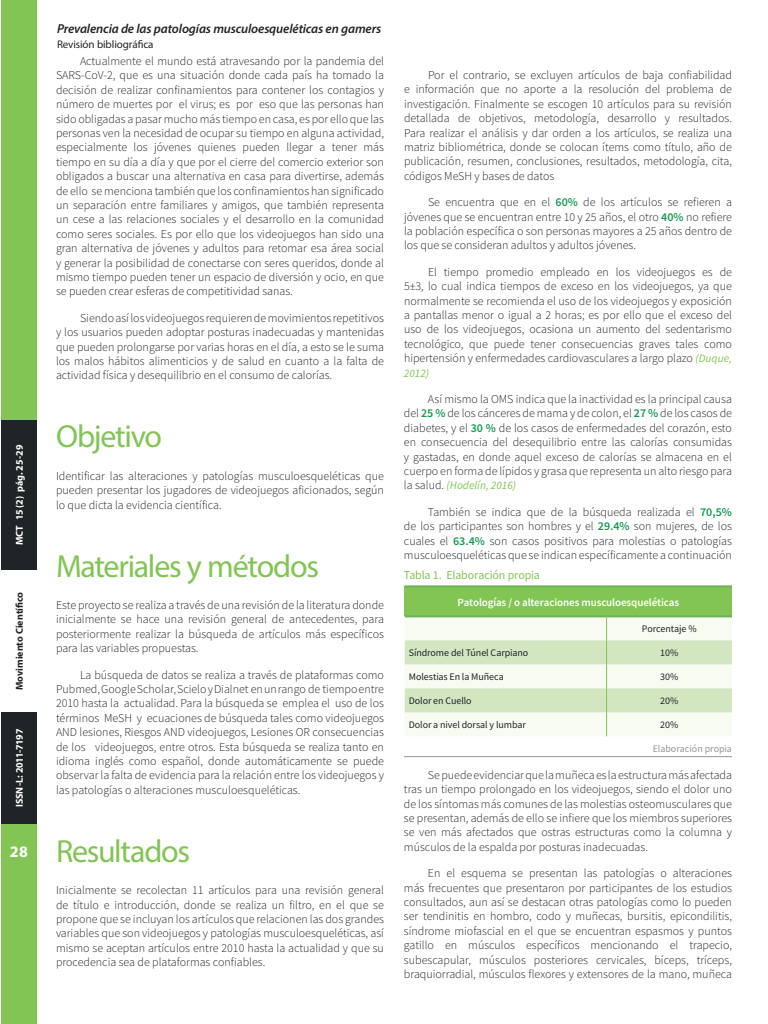
<style>
.page{position:relative;width:768px;height:1024px;background:#fff}
.page>*{position:absolute;margin:0;border:0;box-sizing:border-box;transform-origin:0 0}
.t1{font:32px "Myriad Pro";letter-spacing:-.04em;color:#82c555}
.t2{font:700 16px "Myriad Pro";color:#fff}
.t3{font:italic 600 13px "Myriad Pro";letter-spacing:-.01em;color:#1f2426}
.t4{font:300 12px/14.4px "Source Sans Pro";color:#1f2426;text-align:justify}
.t5{font:12px "Source Sans Pro";letter-spacing:-.01em;color:#82c555}
.t6{font:italic 11.4px "Source Sans Pro";color:#82c555}
.t7{font:11.1px "Myriad Pro";letter-spacing:-.01em;color:#1f2426}
.t8{font:600 11px "Source Sans Pro";letter-spacing:-.01em;color:#fff}
.t9{font:10px "Source Sans Pro";letter-spacing:-.01em;color:#1f2426}
.t10{font:700 10px "Myriad Pro";letter-spacing:-.01em;color:#fff}
.t11{font:700 10px "Myriad Pro";color:#1f2426}
.t12{font:10px "Source Sans Pro";color:#929595}
.s1{font-weight:600;color:#139951}
.s2{font-weight:400;font-style:italic;font-size:11.4px;color:#82c555}
.s3{font-weight:300;font-style:normal;font-size:12px;color:#1f2426}
</style>
<div class="page">
<div style="left:1px;top:712px;width:36px;height:312px;background:#82c555"></div>
<div style="left:1px;top:0;width:36px;height:570px;background:#82c555"></div>
<div style="left:1px;top:420px;width:36px;height:150px;background:#1f2426"></div>
<div style="left:1px;top:712px;width:36px;height:112px;background:#1f2426"></div>
<hr style="left:404px;top:756px;width:328px;height:1px;background:#929595">
<div style="left:405px;top:586px;width:327px;height:30px;background:#82c555"></div>
<hr style="left:405px;top:585px;width:202px;height:2px;background:#6cb256">
<hr style="left:607px;top:585px;width:125px;height:2px;background:#6cb256">
<hr style="left:405px;top:615px;width:202px;height:2px;background:#6cb256">
<hr style="left:607px;top:615px;width:125px;height:2px;background:#6cb256">
<svg style="left:405px;top:617px;width:327px;height:119px"></svg>
<p class="t10" style="left:13px;top:545px;width:102px;rotate:-90deg">MCT 15 (2) pág. 25-29</p>
<p class="t11" style="left:13px;top:690px;width:100px;rotate:-90deg">Movimiento Científico</p>
<p class="t10" style="left:13px;top:807px;width:80px;rotate:-90deg">ISSN-L: 2011-7197</p>
<h2 class="t2" style="left:10px;top:841px;width:20px">28</h2>
<p class="t3" style="left:57px;top:20px;width:326px">Prevalencia de las patologías musculoesqueléticas en gamers</p>
<p class="t7" style="left:57px;top:38px;width:98px">Revisión bibliográfica</p>
<p class="t4" style="left:56px;top:54px;width:330px;text-indent:24px">Actualmente el mundo está atravesando por la pandemia del SARS-CoV-2, que es una situación donde cada país ha tomado la decisión de realizar confinamientos para contener los contagios y número de muertes por el virus; es por eso que las personas han sido obligadas a pasar mucho más tiempo en casa, es por ello que las personas ven la necesidad de ocupar su tiempo en alguna actividad, especialmente los jóvenes quienes pueden llegar a tener más tiempo en su día a día y que por el cierre del comercio exterior son obligados a buscar una alternativa en casa para divertirse, además de ello se menciona también que los confinamientos han significado un separación entre familiares y amigos, que también representa un cese a las relaciones sociales y el desarrollo en la comunidad como seres sociales. Es por ello que los videojuegos han sido una gran alternativa de jóvenes y adultos para retomar esa área social y generar la posibilidad de conectarse con seres queridos, donde al mismo tiempo pueden tener un espacio de diversión y ocio, en que se pueden crear esferas de competitividad sanas.</p>
<p class="t4" style="left:56px;top:311px;width:330px;text-indent:24px">Siendo así los videojuegos requieren de movimientos repetitivos y los usuarios pueden adoptar posturas inadecuadas y mantenidas que pueden prolongarse por varias horas en el día, a esto se le suma los malos hábitos alimenticios y de salud en cuanto a la falta de actividad física y desequilibrio en el consumo de calorías.</p>
<h1 class="t1" style="left:56px;top:417px;width:108px">Objetivo</h1>
<p class="t4" style="left:56px;top:469px;width:329px">Identificar las alteraciones y patologías musculoesqueléticas que pueden presentar los jugadores de videojuegos aficionados, según lo que dicta la evidencia científica.</p>
<h1 class="t1" style="left:56px;top:546px;width:265px">Materiales y métodos</h1>
<p class="t4" style="left:56px;top:598px;width:330px">Este proyecto se realiza a través de una revisión de la literatura donde inicialmente se hace una revisión general de antecedentes, para posteriormente realizar la búsqueda de artículos más específicos para las variables propuestas.</p>
<p class="t4" style="left:56px;top:667px;width:330px;text-indent:24px">La búsqueda de datos se realiza a través de plataformas como Pubmed, Google Scholar, Scielo y Dialnet en un rango de tiempo entre 2010 hasta la actualidad. Para la búsqueda se emplea el uso de los términos MeSH y ecuaciones de búsqueda tales como videojuegos AND lesiones, Riesgos AND videojuegos, Lesiones OR consecuencias de los videojuegos, entre otros. Esta búsqueda se realiza tanto en idioma inglés como español, donde automáticamente se puede observar la falta de evidencia para la relación entre los videojuegos y las patologías o alteraciones musculoesqueléticas.</p>
<h1 class="t1" style="left:56px;top:831px;width:136px">Resultados</h1>
<p class="t4" style="left:56px;top:883px;width:330px">Inicialmente se recolectan 11 artículos para una revisión general de título e introducción, donde se realiza un filtro, en el que se propone que se incluyan los artículos que relacionen las dos grandes variables que son videojuegos y patologías musculoesqueléticas, así mismo se aceptan artículos entre 2010 hasta la actualidad y que su procedencia sea de plataformas confiables.</p>
<p class="t4" style="left:404px;top:68px;width:330px;text-indent:24px">Por el contrario, se excluyen artículos de baja confiabilidad e información que no aporte a la resolución del problema de investigación. Finalmente se escogen 10 artículos para su revisión detallada de objetivos, metodología, desarrollo y resultados.<br>Para realizar el análisis y dar orden a los artículos, se realiza una matriz bibliométrica, donde se colocan ítems como título, año de publicación, resumen, conclusiones, resultados, metodología, cita, códigos MeSH y bases de datos</p>
<p class="t4" style="left:404px;top:195px;width:330px;text-indent:24px">Se encuentra que en el <span class="s1">60%</span> de los artículos se refieren a jóvenes que se encuentran entre 10 y 25 años, el otro <span class="s1">40%</span> no refiere la población específica o son personas mayores a 25 años dentro de los que se consideran adultos y adultos jóvenes.</p>
<p class="t4" style="left:404px;top:265px;width:330px;text-indent:24px">El tiempo promedio empleado en los videojuegos es de 5±3, lo cual indica tiempos de exceso en los videojuegos, ya que normalmente se recomienda el uso de los videojuegos y exposición a pantallas menor o igual a 2 horas; es por ello que el exceso del uso de los videojuegos, ocasiona un aumento del sedentarismo tecnológico, que puede tener consecuencias graves tales como hipertensión y enfermedades cardiovasculares a largo plazo <span class="s2">(Duque,</span></p>
<p class="t6" style="left:404px;top:366px;width:27px">2012)</p>
<p class="t4" style="left:404px;top:392px;width:330px;text-indent:24px">Así mismo la OMS indica que la inactividad es la principal causa del <span class="s1">25 %</span> de los cánceres de mama y de colon, el <span class="s1">27 %</span> de los casos de diabetes, y el <span class="s1">30 %</span> de los casos de enfermedades del corazón, esto en consecuencia del desequilibrio entre las calorías consumidas y gastadas, en donde aquel exceso de calorías se almacena en el cuerpo en forma de lípidos y grasa que representa un alto riesgo para</p>
<p class="t6" style="left:404px;top:478px;width:114px"><span class="s3">la salud.</span> (Hodelín, 2016)</p>
<p class="t4" style="left:404px;top:505px;width:330px;text-indent:24px">También se indica que de la búsqueda realizada el <span class="s1">70,5% </span>de los participantes son hombres y el <span class="s1">29.4%</span> son mujeres, de los cuales el <span class="s1">63.4%</span> son casos positivos para molestias o patologías musculoesqueléticas que se indican específicamente a continuación</p>
<p class="t5" style="left:404px;top:568px;width:137px">Tabla 1. Elaboración propia</p>
<p class="t8" style="left:458px;top:595px;width:223px">Patologías / o alteraciones musculoesqueléticas</p>
<p class="t9" style="left:642px;top:622px;width:56px">Porcentaje %</p>
<p class="t9" style="left:409px;top:646px;width:121px">Síndrome del Túnel Carpiano</p>
<p class="t9" style="left:660px;top:646px;width:19px">10%</p>
<p class="t9" style="left:409px;top:670px;width:96px">Molestias En la Muñeca</p>
<p class="t9" style="left:660px;top:670px;width:20px">30%</p>
<p class="t9" style="left:409px;top:694px;width:64px">Dolor en Cuello</p>
<p class="t9" style="left:660px;top:694px;width:20px">20%</p>
<p class="t9" style="left:409px;top:718px;width:119px">Dolor a nivel dorsal y lumbar</p>
<p class="t9" style="left:660px;top:718px;width:20px">20%</p>
<p class="t12" style="left:653px;top:743px;width:81px">Elaboración propia</p>
<p class="t4" style="left:404px;top:768px;width:330px;text-indent:24px">Se puede evidenciar que la muñeca es la estructura más afectada tras un tiempo prolongado en los videojuegos, siendo el dolor uno de los síntomas más comunes de las molestias osteomusculares que se presentan, además de ello se infiere que los miembros superiores se ven más afectados que ostras estructuras como la columna y músculos de la espalda por posturas inadecuadas.</p>
<p class="t4" style="left:404px;top:866px;width:330px;text-indent:24px">En el esquema se presentan las patologías o alteraciones más frecuentes que presentaron por participantes de los estudios consultados, aun así se destacan otras patologías como lo pueden ser tendinitis en hombro, codo y muñecas, bursitis, epicondilitis, síndrome miofascial en el que se encuentran espasmos y puntos gatillo en músculos específicos mencionando el trapecio, subescapular, músculos posteriores cervicales, bíceps, tríceps, braquiorradial, músculos flexores y extensores de la mano, muñeca</p>
</div>
